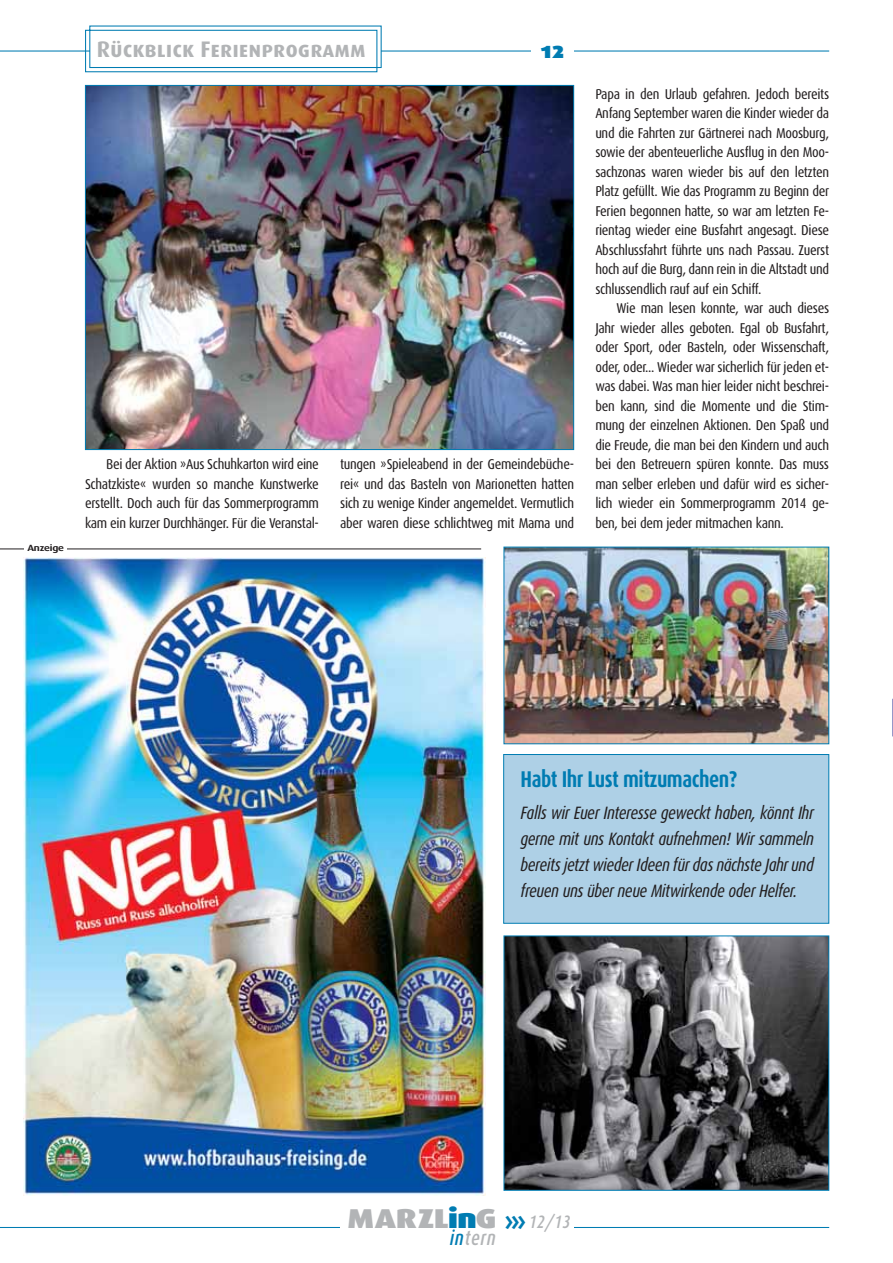
<style>
.page{position:relative;width:893px;height:1263px;background:#fff}
.page>*{position:absolute;margin:0;border:0;box-sizing:border-box;transform-origin:0 0}
.t1{font:900 27.3px "Dax Wide";letter-spacing:-.015em;color:#b2b4b6}
.t2{font:700 22.8px "Dax Condensed";letter-spacing:-.025em;color:#007cb2;scale:.95 1}
.t3{font:22.5px "Dax Bold Caps";color:#b2b4b6}
.t4{font:22.5px "Dax Black Caps";color:#007cb2}
.t5{font:italic 500 20.7px "Dax Condensed";letter-spacing:.045em;color:#b2b4b6;scale:.91 1}
.t6{font:italic 18px/26.1px "Dax Condensed";letter-spacing:-.02em;color:#231f20;text-align:justify;scale:.95 1}
.t7{font:14.25px/19.5px "Dax Condensed";letter-spacing:-.025em;color:#231f20;text-align:justify}
.t8{font:700 9px "Dax Wide";letter-spacing:-.02em;color:#231f20}
.s1{color:#007cb2}
.s2{font-weight:700;font-size:28.5px;color:#007cb2}
.s3{font-family:"Dax Condensed";font-weight:500;font-style:italic;font-size:18px}
</style>
<div class="page">
<hr style="left:0;top:50px;width:829px;height:2px;background:#007cb2">
<svg style="left:85px;top:25px;width:297px;height:48px"></svg>
<div style="left:531px;top:30px;width:43px;height:42px;background:#fff"></div>
<hr style="left:0;top:1227px;width:829px;height:1px;background:#007cb2">
<div style="left:340px;top:1221px;width:234px;height:18px;background:#fff"></div>
<img style="left:24px;top:557px;width:461px;height:638px">
<hr style="left:0;top:548px;width:481px;height:1px;background:#231f20">
<div style="left:25px;top:544px;width:42px;height:11px;background:#fff"></div>
<img style="left:87px;top:87px;width:485px;height:361px">
<img style="left:506px;top:549px;width:321px;height:193px">
<div style="left:504px;top:547px;width:325px;height:197px;border:1px solid #007cb2"></div>
<img style="left:506px;top:937px;width:321px;height:252px">
<div style="left:504px;top:935px;width:325px;height:256px;border:1px solid #007cb2"></div>
<div style="left:504px;top:755px;width:324px;height:168px;background:#aed0e6"></div>
<div style="left:503px;top:754px;width:326px;height:170px;border:1px solid #007cb2"></div>
<p class="t8" style="left:27px;top:543px;width:38px">Anzeige</p>
<h3 class="t3" style="left:97px;top:36px;width:270px">Rückblick Ferienprogramm</h3>
<h3 class="t4" style="left:541px;top:37px;width:25px">12</h3>
<p class="t7" style="left:85px;top:455px;width:235px;text-indent:21px">Bei der Aktion »Aus Schuhkarton wird eine Schatzkiste« wurden so manche Kunstwerke erstellt. Doch auch für das Sommerprogramm kam ein kurzer Durchhänger. Für die Veranstal-</p>
<p class="t7" style="left:340px;top:455px;width:235px">tungen »Spieleabend in der Gemeindebüche&shy;rei« und das Basteln von Marionetten hatten sich zu wenige Kinder angemeldet. Vermutlich aber waren diese schlichtweg mit Mama und</p>
<p class="t7" style="left:595px;top:85px;width:235px">Papa in den Urlaub gefahren. Jedoch bereits Anfang September waren die Kinder wieder da und die Fahrten zur Gärtnerei nach Moosburg, sowie der abenteuerliche Ausflug in den Moo&shy;sachzonas waren wieder bis auf den letzten Platz gefüllt. Wie das Programm zu Beginn der Ferien begonnen hatte, so war am letzten Fe&shy;rientag wieder eine Busfahrt angesagt. Diese Abschlussfahrt führte uns nach Passau. Zuerst hoch auf die Burg, dann rein in die Altstadt und schlussendlich rauf auf ein Schiff.</p>
<p class="t7" style="left:595px;top:299px;width:235px;text-indent:21px">Wie man lesen konnte, war auch dieses Jahr wieder alles geboten. Egal ob Busfahrt, oder Sport, oder Basteln, oder Wissenschaft, oder, oder... Wieder war sicherlich für jeden et&shy;was dabei. Was man hier leider nicht beschrei&shy;ben kann, sind die Momente und die Stim&shy;mung der einzelnen Aktionen. Den Spaß und die Freude, die man bei den Kindern und auch bei den Betreuern spüren konnte. Das muss man selber erleben und dafür wird es sicher&shy;lich wieder ein Sommerprogramm 2014 ge&shy;ben, bei dem jeder mitmachen kann.</p>
<h2 class="t2" style="left:520px;top:767px;width:230px">Habt Ihr Lust mitzumachen?</h2>
<p class="t6" style="left:520px;top:801px;width:310px">Falls wir Euer Interesse geweckt haben, könnt Ihr gerne mit uns Kontakt aufnehmen! Wir sammeln bereits jetzt wieder Ideen für das nächste Jahr und freuen uns über neue Mitwirkende oder Helfer.</p>
<h1 class="t1" style="left:348px;top:1209px;width:224px">MARZL<span class="s1">in</span>G <span class="s2">›››</span> <span class="s3">12/13</span></h1>
<h3 class="t5" style="left:450px;top:1226px;width:52px"><span class="s1">in</span>tern</h3>
</div>
